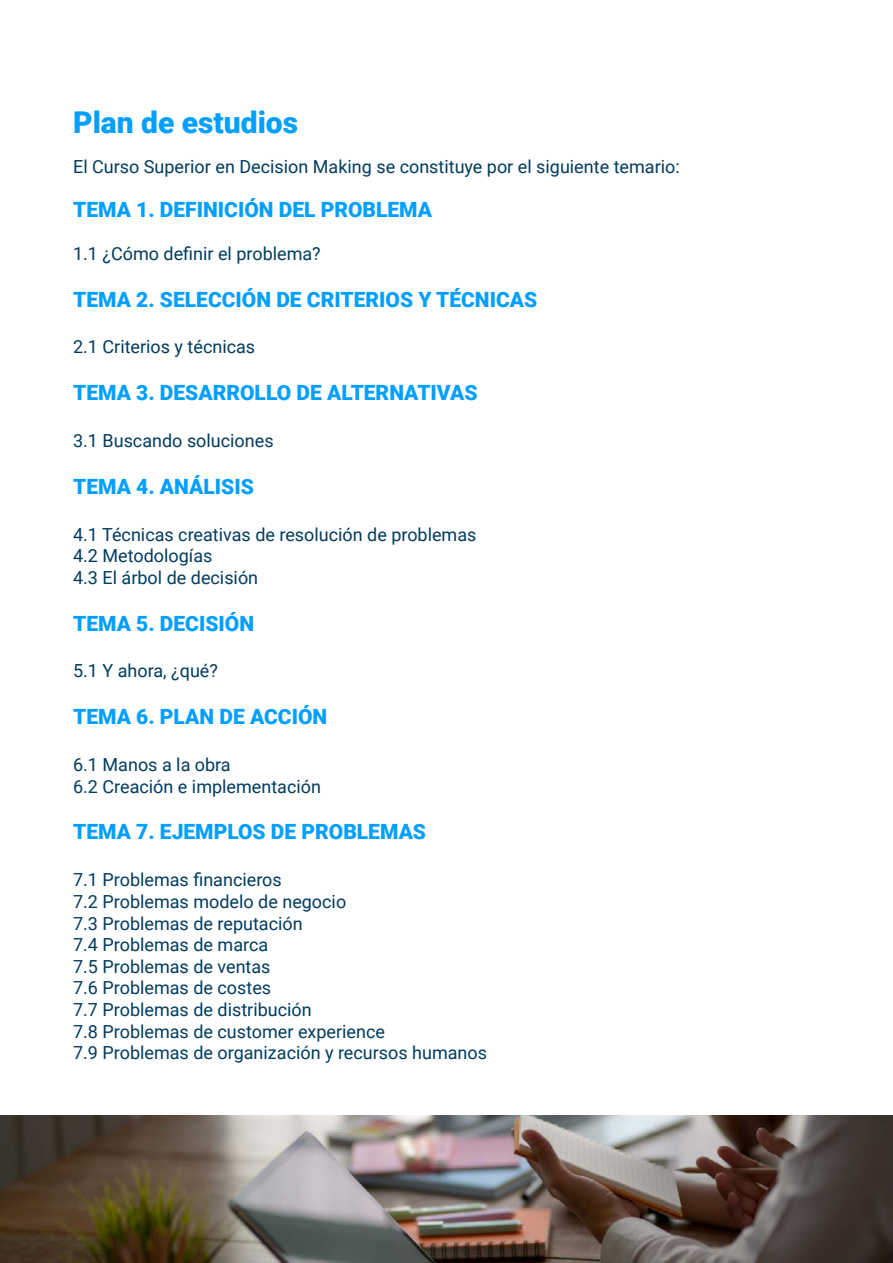
<style>
.page{position:relative;width:893px;height:1263px;background:#fff}
.page>*{position:absolute;margin:0;border:0;box-sizing:border-box;transform-origin:0 0}
.t1{font:900 30px "Roboto";color:#019fff}
.t2{font:900 21px "Roboto";color:#019fff}
.t3{font:18px/21.6px "Roboto";color:#003b5f}
</style>
<div class="page">
<img style="left:0;top:1116px;width:892px;height:147px">
<h1 class="t1" style="left:73px;top:101px;width:227px">Plan de estudios</h1>
<p class="t3" style="left:73px;top:155px;width:608px">El Curso Superior en Decision Making se constituye por el siguiente temario:</p>
<p class="t2" style="left:73px;top:194px;width:361px">TEMA 1. DEFINICIÓN DEL PROBLEMA</p>
<p class="t3" style="left:73px;top:242px;width:249px">1.1 ¿Cómo definir el problema?</p>
<p class="t2" style="left:73px;top:284px;width:466px">TEMA 2. SELECCIÓN DE CRITERIOS Y TÉCNICAS</p>
<p class="t3" style="left:73px;top:336px;width:184px">2.1 Criterios y técnicas</p>
<p class="t2" style="left:73px;top:378px;width:406px">TEMA 3. DESARROLLO DE ALTERNATIVAS</p>
<p class="t3" style="left:73px;top:429px;width:202px">3.1 Buscando soluciones</p>
<p class="t2" style="left:73px;top:472px;width:182px">TEMA 4. ANÁLISIS</p>
<p class="t3" style="left:73px;top:523px;width:405px">4.1 Técnicas creativas de resolución de problemas<br>4.2 Metodologías<br>4.3 El árbol de decisión</p>
<p class="t2" style="left:73px;top:608px;width:183px">TEMA 5. DECISIÓN</p>
<p class="t3" style="left:73px;top:660px;width:146px">5.1 Y ahora, ¿qué?</p>
<p class="t2" style="left:73px;top:702px;width:256px">TEMA 6. PLAN DE ACCIÓN</p>
<p class="t3" style="left:73px;top:753px;width:249px">6.1 Manos a la obra<br>6.2 Creación e implementación</p>
<p class="t2" style="left:73px;top:817px;width:354px">TEMA 7. EJEMPLOS DE PROBLEMAS</p>
<p class="t3" style="left:73px;top:868px;width:415px">7.1 Problemas financieros<br>7.2 Problemas modelo de negocio<br>7.3 Problemas de reputación<br>7.4 Problemas de marca<br>7.5 Problemas de ventas<br>7.6 Problemas de costes<br>7.7 Problemas de distribución<br>7.8 Problemas de customer experience<br>7.9 Problemas de organización y recursos humanos</p>
</div>
